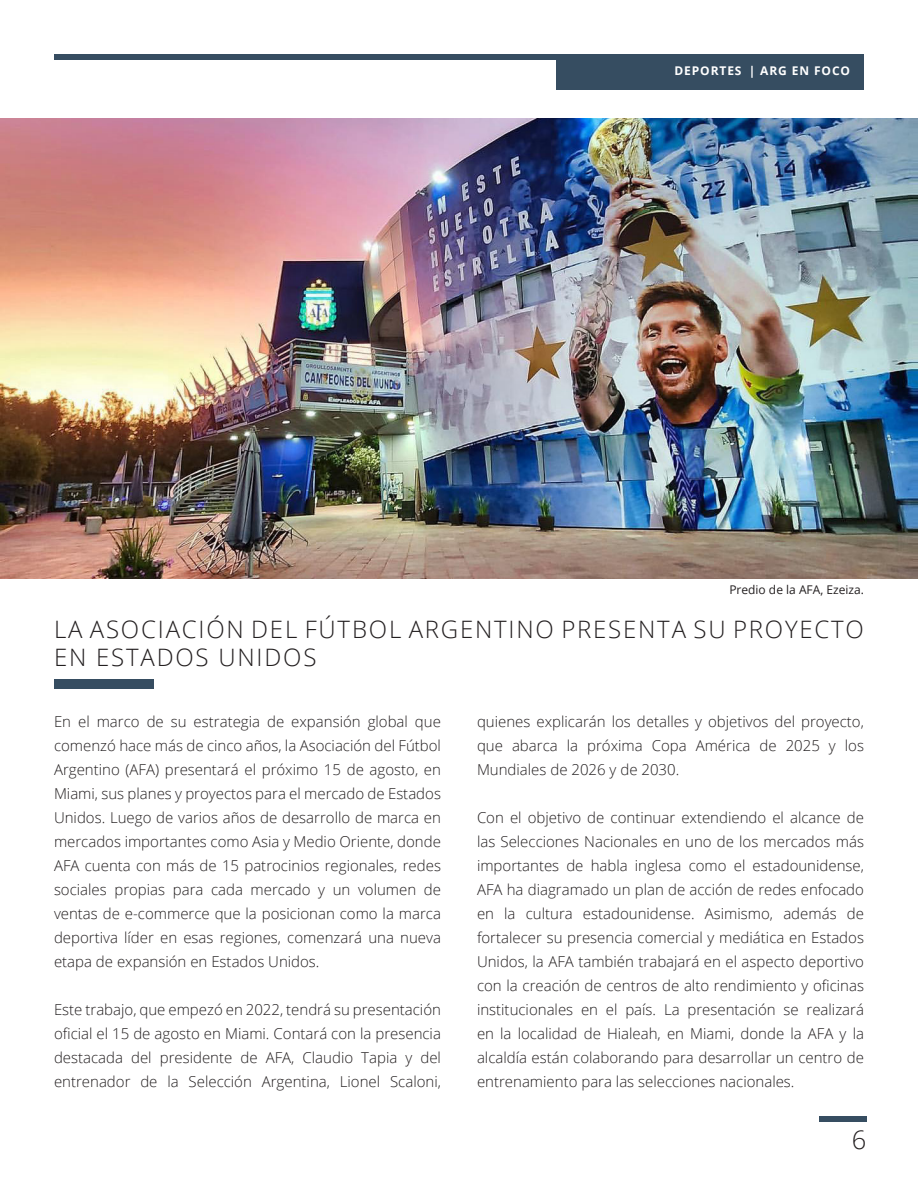
<style>
.page{position:relative;width:918px;height:1188px;background:#fff}
.page>*{position:absolute;margin:0;border:0;box-sizing:border-box;transform-origin:0 0}
.t1{font:300 25.5px "Open Sans";color:#231f20}
.headline{font:300 24px/28.8px "Open Sans";letter-spacing:.075em;color:#231f20}
.main_text{font:300 15px/24px "Open Sans";color:#231f20;text-align:justify}
.image_data{font:12px "Open Sans";color:#231f20}
.t2{font:700 12px "Open Sans";letter-spacing:.075em;color:#fff}
</style>
<div class="page">
<div style="left:54px;top:54px;width:810px;height:5px;background:#364d61"></div>
<div style="left:556px;top:54px;width:308px;height:36px;background:#364d61"></div>
<div style="left:819px;top:1116px;width:47px;height:5px;background:#364d61"></div>
<img style="left:0;top:118px;width:918px;height:461px">
<div style="left:54px;top:680px;width:100px;height:9px;background:#364d61"></div>
<p class="t2" style="left:674px;top:62px;width:35px">DEPORTE</p>
<p class="t2" style="left:735px;top:62px;width:117px">S | ARG EN FOCO</p>
<p class="image_data" style="left:729px;top:582px;width:136px">Predio de la AFA, Ezeiza.</p>
<p class="headline" style="left:54px;top:614px;width:811px">LA ASOCIACIÓN DEL FÚTBOL ARGENTINO PRESENTA SU PROYECTO<br>EN ESTADOS UNIDOS</p>
<p class="main_text" style="left:54px;top:709px;width:389px">En el marco de su estrategia de expansión global que comenzó hace más de cinco años, la Asociación del Fútbol Argentino (AFA) presentará el próximo 15 de agosto, en Miami, sus planes y proyectos para el mercado de Estados Unidos. Luego de varios años de desarrollo de marca en mercados importantes como Asia y Medio Oriente, donde AFA cuenta con más de 15 patrocinios regionales, redes sociales propias para cada mercado y un volumen de ventas de e-commerce que la posicionan como la marca deportiva líder en esas regiones, comenzará una nueva etapa de expansión en Estados Unidos.</p>
<p class="main_text" style="left:54px;top:997px;width:389px">Este trabajo, que empezó en 2022, tendrá su presentación oficial el 15 de agosto en Miami. Contará con la presencia destacada del presidente de AFA, Claudio Tapia y del entrenador de la Selección Argentina, Lionel Scaloni,</p>
<p class="main_text" style="left:477px;top:709px;width:389px">quienes explicarán los detalles y objetivos del proyecto, que abarca la próxima Copa América de 2025 y los Mundiales de 2026 y de 2030.</p>
<p class="main_text" style="left:477px;top:805px;width:389px">Con el objetivo de continuar extendiendo el alcance de las Selecciones Nacionales en uno de los mercados más importantes de habla inglesa como el estadounidense, AFA ha diagramado un plan de acción de redes enfocado en la cultura estadounidense. Asimismo, además de fortalecer su presencia comercial y mediática en Estados Unidos, la AFA también trabajará en el aspecto deportivo con la creación de centros de alto rendimiento y oficinas institucionales en el país. La presentación se realizará en la localidad de Hialeah, en Miami, donde la AFA y la alcaldía están colaborando para desarrollar un centro de entrenamiento para las selecciones nacionales.</p>
<h1 class="t1" style="left:852px;top:1122px;width:16px">6</h1>
</div>
